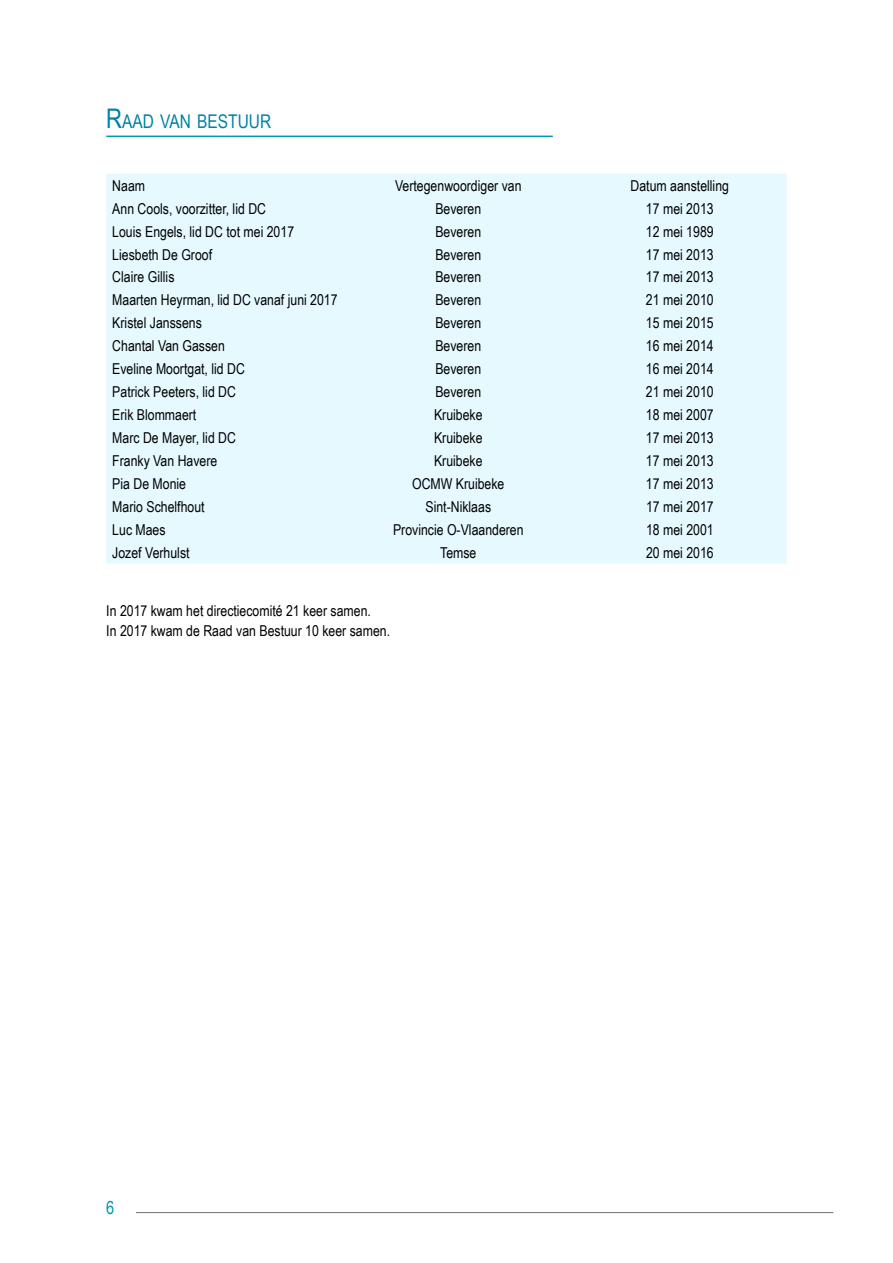
<style>
.page{position:relative;width:893px;height:1263px;background:#fff}
.page>*{position:absolute;margin:0;border:0;box-sizing:border-box;transform-origin:0 0}
.t1{font:18.9px "Arial Narrow";color:#0082a3}
.t2{font:18px "Arial Narrow";color:#0098b4}
.t3{font:15px/19.5px "Arial Narrow";color:#000}
.s1{font-size:27px}
</style>
<div class="page">
<hr style="left:136px;top:1212px;width:697px;height:1px;background:#707172">
<hr style="left:106px;top:136px;width:447px;height:1px;background:#0098b4">
<div style="left:106px;top:174px;width:681px;height:389px;background:#e5f9ff"></div>
<p class="t1" style="left:106px;top:107px;width:166px"><span class="s1">R</span>AAD VAN BESTUUR</p>
<p class="t3" style="left:112px;top:175px;width:34px">Naam</p>
<p class="t3" style="left:395px;top:175px;width:128px">Vertegenwoordiger van</p>
<p class="t3" style="left:631px;top:175px;width:100px">Datum aanstelling</p>
<p class="t3" style="left:112px;top:198px;width:155px">Ann Cools, voorzitter, lid DC</p>
<p class="t3" style="left:435px;top:198px;width:47px">Beveren</p>
<p class="t3" style="left:646px;top:198px;width:69px">17 mei 2013</p>
<p class="t3" style="left:112px;top:221px;width:183px">Louis Engels, lid DC tot mei 2017</p>
<p class="t3" style="left:435px;top:221px;width:47px">Beveren</p>
<p class="t3" style="left:646px;top:221px;width:69px">12 mei 1989</p>
<p class="t3" style="left:112px;top:244px;width:101px">Liesbeth De Groof</p>
<p class="t3" style="left:435px;top:244px;width:47px">Beveren</p>
<p class="t3" style="left:646px;top:244px;width:69px">17 mei 2013</p>
<p class="t3" style="left:112px;top:267px;width:64px">Claire Gillis</p>
<p class="t3" style="left:435px;top:267px;width:47px">Beveren</p>
<p class="t3" style="left:646px;top:267px;width:69px">17 mei 2013</p>
<p class="t3" style="left:112px;top:290px;width:227px">Maarten Heyrman, lid DC vanaf juni 2017</p>
<p class="t3" style="left:435px;top:290px;width:47px">Beveren</p>
<p class="t3" style="left:646px;top:290px;width:69px">21 mei 2010</p>
<p class="t3" style="left:112px;top:313px;width:91px">Kristel Janssens</p>
<p class="t3" style="left:435px;top:313px;width:47px">Beveren</p>
<p class="t3" style="left:646px;top:313px;width:69px">15 mei 2015</p>
<p class="t3" style="left:112px;top:336px;width:114px">Chantal Van Gassen</p>
<p class="t3" style="left:435px;top:336px;width:47px">Beveren</p>
<p class="t3" style="left:646px;top:336px;width:69px">16 mei 2014</p>
<p class="t3" style="left:112px;top:359px;width:134px">Eveline Moortgat, lid DC</p>
<p class="t3" style="left:435px;top:359px;width:47px">Beveren</p>
<p class="t3" style="left:646px;top:359px;width:69px">16 mei 2014</p>
<p class="t3" style="left:112px;top:381px;width:125px">Patrick Peeters, lid DC</p>
<p class="t3" style="left:435px;top:381px;width:47px">Beveren</p>
<p class="t3" style="left:646px;top:381px;width:69px">21 mei 2010</p>
<p class="t3" style="left:112px;top:404px;width:86px">Erik Blommaert</p>
<p class="t3" style="left:434px;top:404px;width:50px">Kruibeke</p>
<p class="t3" style="left:646px;top:404px;width:69px">18 mei 2007</p>
<p class="t3" style="left:112px;top:427px;width:125px">Marc De Mayer, lid DC</p>
<p class="t3" style="left:434px;top:427px;width:50px">Kruibeke</p>
<p class="t3" style="left:646px;top:427px;width:69px">17 mei 2013</p>
<p class="t3" style="left:112px;top:450px;width:107px">Franky Van Havere</p>
<p class="t3" style="left:434px;top:450px;width:50px">Kruibeke</p>
<p class="t3" style="left:646px;top:450px;width:69px">17 mei 2013</p>
<p class="t3" style="left:112px;top:473px;width:75px">Pia De Monie</p>
<p class="t3" style="left:412px;top:473px;width:94px">OCMW Kruibeke</p>
<p class="t3" style="left:646px;top:473px;width:69px">17 mei 2013</p>
<p class="t3" style="left:112px;top:496px;width:94px">Mario Schelfhout</p>
<p class="t3" style="left:425px;top:496px;width:67px">Sint-Niklaas</p>
<p class="t3" style="left:646px;top:496px;width:69px">17 mei 2017</p>
<p class="t3" style="left:112px;top:519px;width:55px">Luc Maes</p>
<p class="t3" style="left:393px;top:519px;width:132px">Provincie O-Vlaanderen</p>
<p class="t3" style="left:646px;top:519px;width:69px">18 mei 2001</p>
<p class="t3" style="left:112px;top:542px;width:79px">Jozef Verhulst</p>
<p class="t3" style="left:440px;top:542px;width:38px">Temse</p>
<p class="t3" style="left:646px;top:542px;width:69px">20 mei 2016</p>
<p class="t3" style="left:106px;top:600px;width:285px">In 2017 kwam het directiecomité 21 keer samen.<br>In 2017 kwam de Raad van Bestuur 10 keer samen.</p>
<p class="t2" style="left:106px;top:1194px;width:10px">6</p>
</div>
